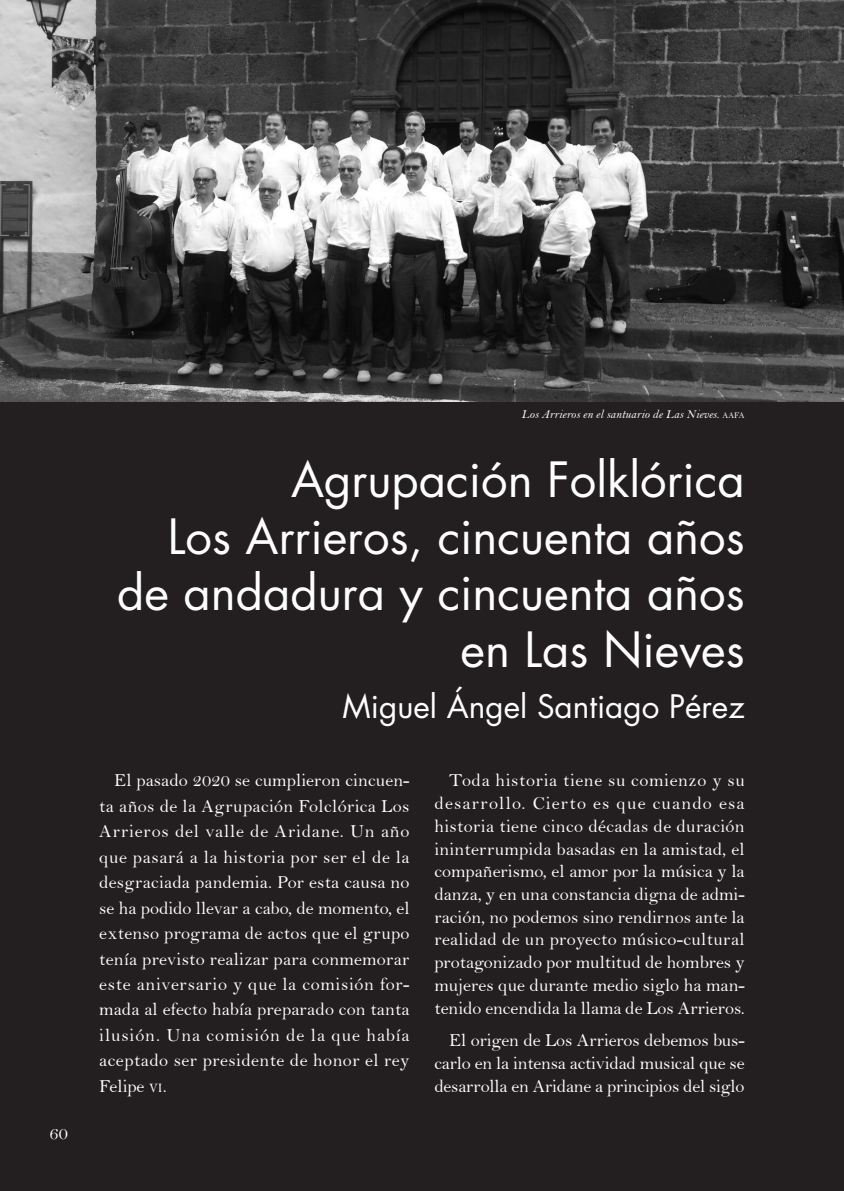
<style>
.page{position:relative;width:844px;height:1191px;background:#fff}
.page>*{position:absolute;margin:0;border:0;box-sizing:border-box;transform-origin:0 0}
.t1{font:47.25px/56.7px "Futura Std";color:#fff;text-align:right}
.t2{font:31.5px "Futura Std";color:#fff}
.GENERAL_10_5_12_6{font:18.38px/25.4px "Bell";color:#fff;text-align:justify}
.t3{font:12.25px "Bell MT Italic";color:#fff}
.s1{font-family:"Bell"}
.s2{font-family:"Bell";font-size:8.58px}
.s3{font-size:12.78px}
</style>
<div class="page">
<div style="left:0;top:0;width:843px;height:1191px;background:#231f20"></div>
<img style="left:0;top:0;width:843px;height:402px">
<p class="GENERAL_10_5_12_6" style="left:50px;top:1120px;width:20px">60</p>
<p class="t3" style="left:521px;top:407px;width:224px">Los Arrieros en el santuario de Las Nieves<span class="s1">.</span> <span class="s2">AAFA</span></p>
<p class="t1" style="left:117px;top:451px;width:629px">Agrupación Folklórica<br>Los Arrieros, cincuenta años de andadura y cincuenta años en Las Nieves</p>
<p class="t2" style="left:342px;top:686px;width:403px">Miguel Ángel Santiago Pérez</p>
<p class="GENERAL_10_5_12_6" style="left:99px;top:768px;width:312px;text-indent:15px">El pasado 2020 se cumplieron cincuen&shy;ta años de la Agrupación Folclórica Los Arrieros del valle de Aridane. Un año que pasará a la historia por ser el de la desgraciada pandemia. Por esta causa no se ha podido llevar a cabo, de momento, el extenso programa de actos que el grupo tenía previsto realizar para conmemorar este aniversario y que la comisión for&shy;mada al efecto había preparado con tanta ilusión. Una comisión de la que había aceptado ser presidente de honor el rey Felipe <span class="s3">VI</span>.</p>
<p class="GENERAL_10_5_12_6" style="left:434px;top:769px;width:312px;line-height:22.8px;text-indent:15px">Toda historia tiene su comienzo y su desarrollo. Cierto es que cuando esa historia tiene cinco décadas de duración ininterrumpida basadas en la amistad, el compañerismo, el amor por la música y la danza, y en una constancia digna de admi&shy;ración, no podemos sino rendirnos ante la realidad de un proyecto músico-cultural protagonizado por multitud de hombres y mujeres que durante medio siglo ha man&shy;tenido encendida la llama de Los Arrieros.</p>
<p class="GENERAL_10_5_12_6" style="left:434px;top:1029px;width:312px;line-height:22.8px;text-indent:15px">El origen de Los Arrieros debemos bus&shy;carlo en la intensa actividad musical que se desarrolla en Aridane a principios del siglo</p>
</div>
